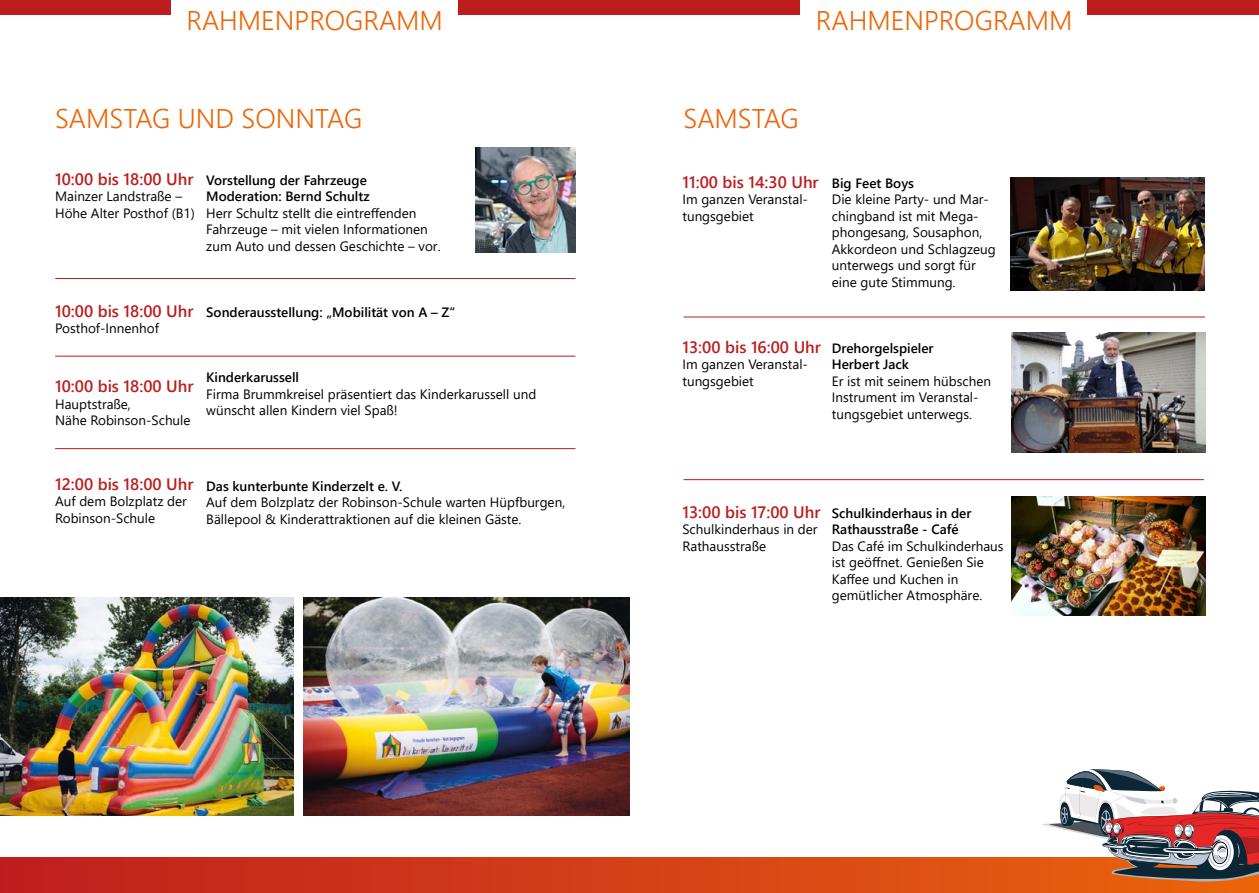
<style>
.page{position:relative;width:1259px;height:893px;background:#fff}
.page>*{position:absolute;margin:0;border:0;box-sizing:border-box;transform-origin:0 0}
.t1{font:300 27px "Segoe UI";color:#ec6608}
.t2{font:600 16.5px "Segoe UI";color:#bd1d1d}
.t3{font:13.5px/16.5px "Segoe UI";color:#000}
.t4{font:600 13.5px/16.5px "Segoe UI";color:#000}
</style>
<div class="page">
<hr style="left:55px;top:278px;width:520px;height:1px;background:#bd1d1d">
<hr style="left:55px;top:448px;width:520px;height:1px;background:#bd1d1d">
<img style="left:1010px;top:178px;width:195px;height:113px">
<hr style="left:55px;top:356px;width:520px;height:1px;background:#bd1d1d">
<img style="left:303px;top:598px;width:326px;height:217px">
<img style="left:0;top:598px;width:293px;height:217px">
<img style="left:475px;top:148px;width:100px;height:104px">
<hr style="left:683px;top:317px;width:522px;height:1px;background:#bd1d1d">
<img style="left:1011px;top:333px;width:194px;height:119px">
<hr style="left:683px;top:479px;width:521px;height:1px;background:#bd1d1d">
<img style="left:1011px;top:496px;width:194px;height:120px">
<div style="left:0;top:0;width:170px;height:15px;background:#bd1d1d"></div>
<div style="left:458px;top:0;width:171px;height:15px;background:#bd1d1d"></div>
<div style="left:629px;top:0;width:170px;height:15px;background:#bd1d1d"></div>
<div style="left:1087px;top:0;width:172px;height:15px;background:#bd1d1d"></div>
<div style="left:0;top:857px;width:1259px;height:36px;background:linear-gradient(to right,#bd1e1f,#eb650d)"></div>
<svg style="left:1041px;top:769px;width:218px;height:113px"></svg>
<h1 class="t1" style="left:186px;top:-1px;width:258px">RAHMENPROGRAMM</h1>
<h1 class="t1" style="left:816px;top:-1px;width:258px">RAHMENPROGRAMM</h1>
<h1 class="t1" style="left:55px;top:97px;width:309px">SAMSTAG UND SONNTAG</h1>
<p class="t2" style="left:55px;top:166px;width:140px">10:00 bis 18:00 Uhr</p>
<p class="t3" style="left:55px;top:188px;width:141px">Mainzer Landstraße –<br>Höhe Alter Posthof (B1)</p>
<p class="t4" style="left:206px;top:171px;width:165px">Vorstellung der Fahrzeuge<br>Moderation: Bernd Schultz</p>
<p class="t3" style="left:206px;top:204px;width:236px">Herr Schultz stellt die eintreffenden<br>Fahrzeuge – mit vielen Informationen zum Auto und dessen Geschichte – vor.</p>
<p class="t2" style="left:55px;top:297px;width:140px">10:00 bis 18:00 Uhr</p>
<p class="t3" style="left:55px;top:320px;width:105px">Posthof-Innenhof</p>
<p class="t4" style="left:206px;top:303px;width:250px">Sonderausstellung: „Mobilität von A – Z“</p>
<p class="t2" style="left:55px;top:373px;width:140px">10:00 bis 18:00 Uhr</p>
<p class="t3" style="left:55px;top:395px;width:137px">Hauptstraße,<br>Nähe Robinson-Schule</p>
<p class="t4" style="left:206px;top:369px;width:94px">Kinderkarussell</p>
<p class="t3" style="left:206px;top:385px;width:331px">Firma Brummkreisel präsentiert das Kinderkarussell und wünscht allen Kindern viel Spaß!</p>
<p class="t2" style="left:55px;top:471px;width:140px">12:00 bis 18:00 Uhr</p>
<p class="t3" style="left:55px;top:493px;width:133px">Auf dem Bolzplatz der<br>Robinson-Schule</p>
<p class="t4" style="left:206px;top:477px;width:198px">Das kunterbunte Kinderzelt e. V.</p>
<p class="t3" style="left:206px;top:494px;width:360px">Auf dem Bolzplatz der Robinson-Schule warten Hüpfburgen,<br>Bällepool &amp; Kinderattraktionen auf die kleinen Gäste.</p>
<h1 class="t1" style="left:683px;top:97px;width:117px">SAMSTAG</h1>
<p class="t2" style="left:682px;top:169px;width:138px">11:00 bis 14:30 Uhr</p>
<p class="t3" style="left:682px;top:191px;width:127px">Im ganzen Veranstal&shy;tungsgebiet</p>
<p class="t4" style="left:832px;top:175px;width:84px">Big Feet Boys</p>
<p class="t3" style="left:832px;top:191px;width:165px">Die kleine Party- und Mar&shy;chingband ist mit Mega&shy;phongesang, Sousaphon,<br>Akkordeon und Schlagzeug unterwegs und sorgt für eine gute Stimmung.</p>
<p class="t2" style="left:682px;top:334px;width:140px">13:00 bis 16:00 Uhr</p>
<p class="t3" style="left:682px;top:356px;width:127px">Im ganzen Veranstal&shy;tungsgebiet</p>
<p class="t4" style="left:832px;top:339px;width:103px">Drehorgelspieler<br>Herbert Jack</p>
<p class="t3" style="left:832px;top:372px;width:161px">Er ist mit seinem hübschen<br>Instrument im Veranstal&shy;tungsgebiet unterwegs.</p>
<p class="t2" style="left:682px;top:498px;width:140px">13:00 bis 17:00 Uhr</p>
<p class="t3" style="left:682px;top:521px;width:137px">Schulkinderhaus in der<br>Rathausstraße</p>
<p class="t4" style="left:832px;top:504px;width:141px">Schulkinderhaus in der<br>Rathausstraße - Café</p>
<p class="t3" style="left:832px;top:537px;width:173px">Das Café im Schulkinderhaus ist geöffnet. Genießen Sie<br>Kaffee und Kuchen in gemütlicher Atmosphäre.</p>
</div>
